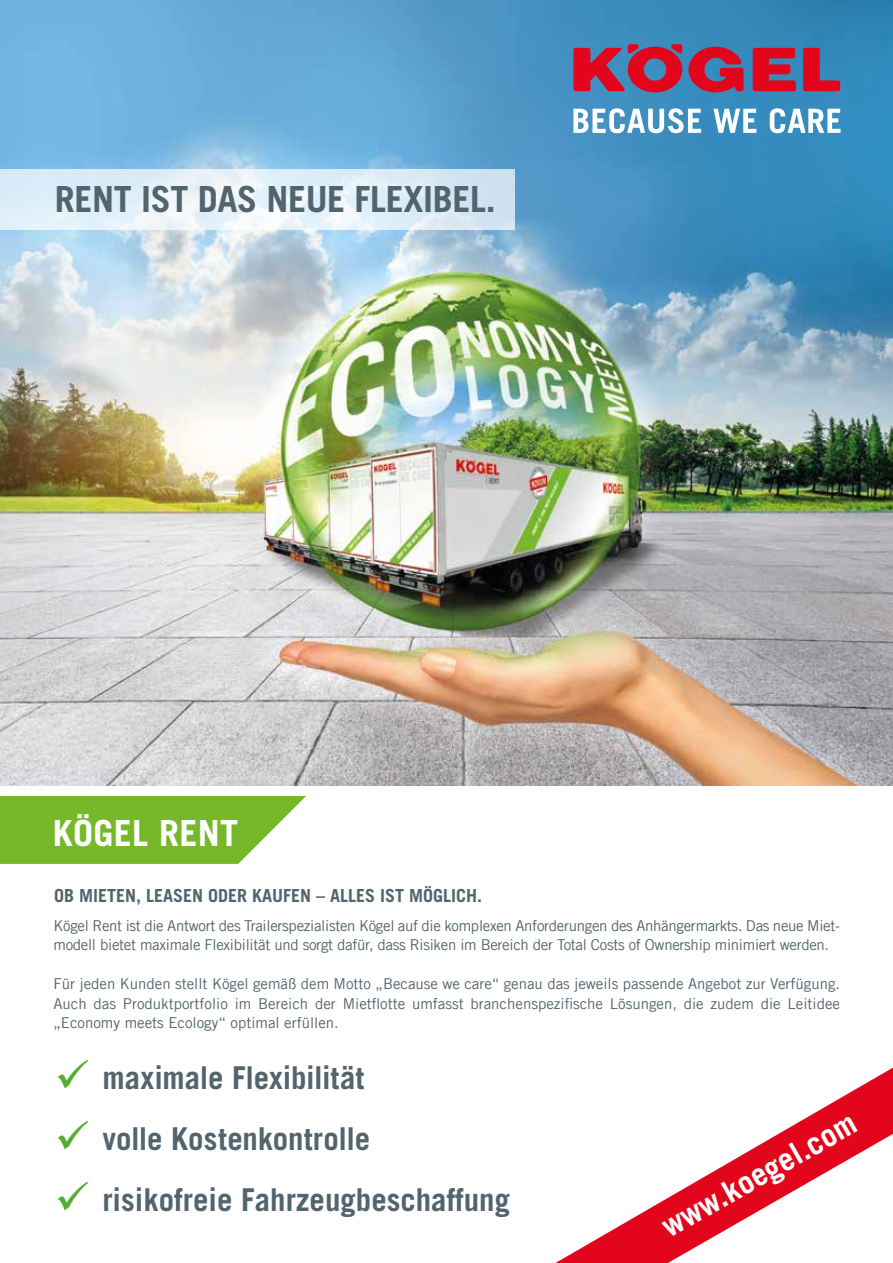
<style>
.page{position:relative;width:893px;height:1263px;background:#fff}
.page>*{position:absolute;margin:0;border:0;box-sizing:border-box;transform-origin:0 0}
.t1{font:700 36px "Trade Gothic LT Com";letter-spacing:-.01em;color:#52646d}
.t2{font:700 36px "Trade Gothic LT Com";letter-spacing:.01em;color:#fff}
.t3{font:700 31.5px "Trade Gothic LT Com";color:#52646d}
.t4{font:700 31.05px "Trade Gothic LT Com";color:#fff}
.t5{font:700 18px "Trade Gothic LT Com";color:#52646d}
.t6{font:15px/19.5px "Trade Gothic LT Com";letter-spacing:-.02em;color:#52646d}
.s1{color:#52ae32}
</style>
<div class="page">
<img style="left:0;top:0;width:893px;height:786px">
<svg style="left:0;top:169px;width:514px;height:61px;fill:#e0eff8"></svg>
<svg style="left:555px;top:1067px;width:338px;height:196px"></svg>
<svg style="left:0;top:796px;width:306px;height:68px;background:#85bf41"></svg>
<svg style="left:803px;top:48px;width:37px;height:43px;background:#993c5e"></svg>
<svg style="left:753px;top:48px;width:43px;height:43px;background:#bd213e"></svg>
<svg style="left:688px;top:47px;width:56px;height:45px;background:#a53455"></svg>
<svg style="left:573px;top:44px;width:109px;height:48px;background:#a33959"></svg>
<svg style="left:573px;top:108px;width:128px;height:25px"></svg>
<svg style="left:713px;top:109px;width:43px;height:24px"></svg>
<svg style="left:770px;top:108px;width:71px;height:25px"></svg>
<h1 class="t1" style="left:55px;top:177px;width:442px">RENT IST DAS NEUE FLEXIBEL.</h1>
<h1 class="t2" style="left:53px;top:811px;width:187px">KÖGEL RENT</h1>
<p class="t5" style="left:54px;top:884px;width:430px">OB MIETEN, LEASEN ODER KAUFEN – ALLES IST MÖGLICH.</p>
<p class="t6" style="left:53px;top:915px;width:788px">Kögel Rent ist die Antwort des Trailerspezialisten Kögel auf die komplexen Anforderungen des Anhängermarkts. Das neue Miet&shy;modell bietet maximale Flexibilität und sorgt dafür, dass Risiken im Bereich der Total Costs of Ownership minimiert werden.</p>
<p class="t6" style="left:53px;top:974px;width:788px;text-align:justify">Für jeden Kunden stellt Kögel gemäß dem Motto „Because we care“ genau das jeweils passende Angebot zur Verfügung.<br>Auch das Produktportfolio im Bereich der Mietflotte umfasst branchenspezifische Lösungen, die zudem die Leitidee „Economy meets Ecology“ optimal erfüllen.</p>
<h2 class="t3" style="left:55px;top:1058px;width:311px"><span class="s1">✓</span> maximale Flexibilität</h2>
<h2 class="t3" style="left:55px;top:1119px;width:317px"><span class="s1">✓</span> volle Kostenkontrolle</h2>
<h2 class="t3" style="left:55px;top:1180px;width:457px"><span class="s1">✓</span> risikofreie Fahrzeugbeschaffung</h2>
<h3 class="t4" style="left:655px;top:1213px;width:220px;rotate:-30deg">www.koegel.com</h3>
</div>
